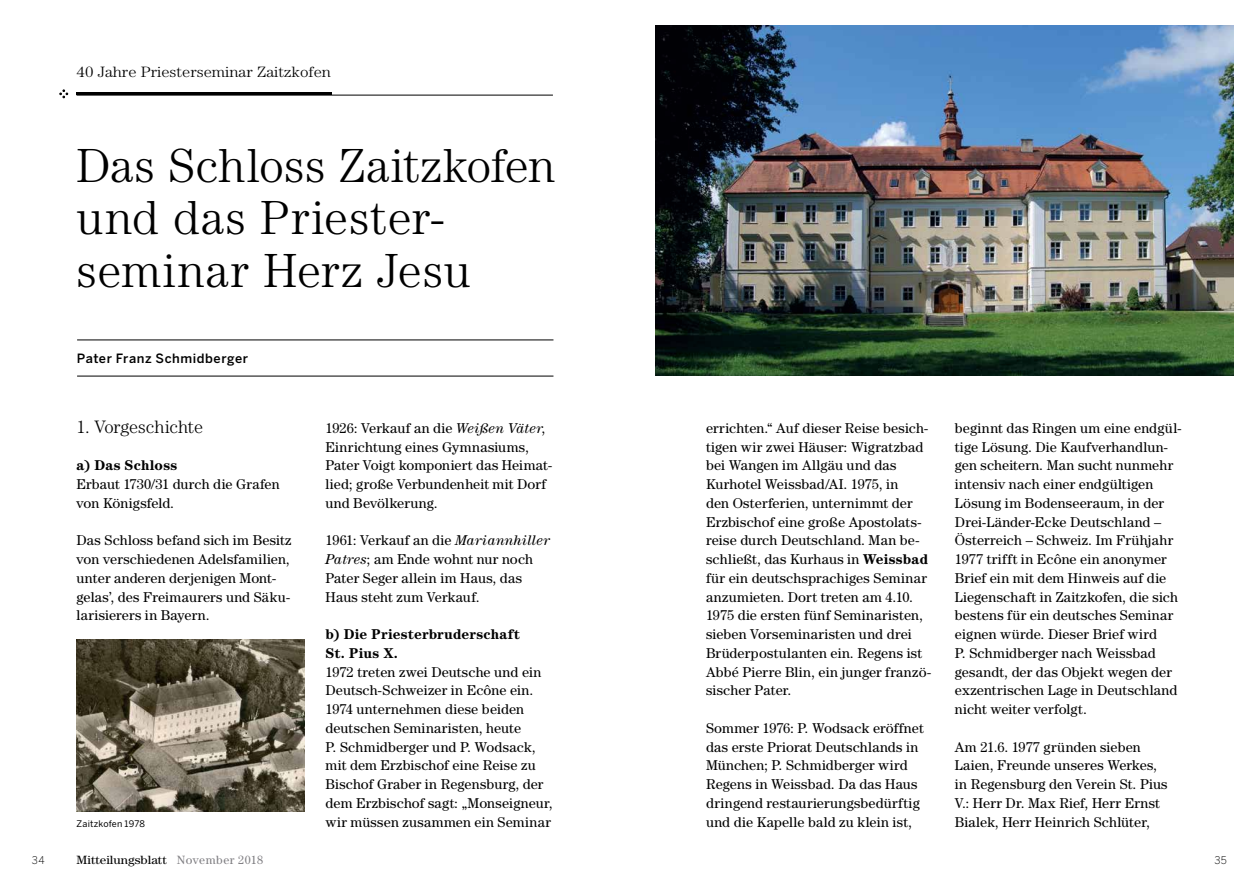
<style>
.page{position:relative;width:1259px;height:893px;background:#fff}
.page>*{position:absolute;margin:0;border:0;box-sizing:border-box;transform-origin:0 0}
.t1{font:300 48px/52.5px "Century Std";letter-spacing:.01em;color:#000}
.t2{font:300 18px "Century Std";letter-spacing:-.005em;color:#000}
.t3{font:300 15px "Century Std";color:#000;scale:1.09 1}
.t4{font:14.25px/18.8px "Century Std";letter-spacing:.01em;color:#000}
.t5{font:700 14.25px/18.8px "Century Std";letter-spacing:.015em;color:#000}
.t6{font:500 12.75px "Benton Sans";letter-spacing:.045em;color:#000}
.t7{font:12px "Century Std";color:#000;scale:1.09 1}
.t8{font:300 10.5px "Benton Sans";color:#000}
.t9{font:9px "Benton Sans";letter-spacing:.02em;color:#000}
.s1{font-style:italic}
.s2{font-weight:700}
.s3{color:#807f83}
</style>
<div class="page">
<svg style="left:60px;top:90px;width:8px;height:8px"></svg>
<hr style="left:77px;top:95px;width:476px;height:1px;background:#000">
<hr style="left:77px;top:340px;width:476px;height:1px;background:#000">
<hr style="left:77px;top:376px;width:476px;height:1px;background:#000">
<hr style="left:77px;top:93px;width:255px;height:2px;background:#000">
<img style="left:655px;top:26px;width:578px;height:350px">
<img style="left:77px;top:639px;width:227px;height:172px">
<p class="t3" style="left:77px;top:63px;width:235px">40 Jahre Priesterseminar Zaitzkofen</p>
<h1 class="t1" style="left:77px;top:138px;width:480px">Das Schloss Zaitzkofen und das Priester&shy;seminar Herz Jesu</h1>
<p class="t6" style="left:77px;top:350px;width:173px">Pater Franz Schmidberger</p>
<p class="t2" style="left:77px;top:416px;width:128px">1. Vorgeschichte</p>
<p class="t5" style="left:77px;top:456px;width:102px">a) Das Schloss</p>
<p class="t4" style="left:77px;top:475px;width:205px">Erbaut 1730/31 durch die Grafen von Königsfeld.</p>
<p class="t4" style="left:77px;top:531px;width:216px">Das Schloss befand sich im Besitz von verschiedenen Adelsfamilien, unter anderen derjenigen Mont&shy;gelas’, des Freimaurers und Säku&shy;larisierers in Bayern.</p>
<p class="t4" style="left:325px;top:418px;width:228px">1926: Verkauf an die <span class="s1">Weißen Väter</span>,<br>Einrichtung eines Gymnasiums,<br>Pater Voigt komponiert das Heimat&shy;lied; große Verbundenheit mit Dorf und Bevölkerung.</p>
<p class="t4" style="left:325px;top:531px;width:226px">1961: Verkauf an die <span class="s1">Mariannhiller<br>Patres</span>; am Ende wohnt nur noch<br>Pater Seger allein im Haus, das<br>Haus steht zum Verkauf.</p>
<p class="t5" style="left:325px;top:625px;width:196px">b) Die Priesterbruderschaft<br>St. Pius X.</p>
<p class="t4" style="left:325px;top:662px;width:229px">1972 treten zwei Deutsche und ein<br>Deutsch-Schweizer in Ecône ein.<br>1974 unternehmen diese beiden deutschen Seminaristen, heute<br>P. Schmidberger und P. Wodsack, mit dem Erzbischof eine Reise zu<br>Bischof Graber in Regensburg, der dem Erzbischof sagt: „Monseigneur,</p>
<p class="t9" style="left:77px;top:818px;width:70px">Zaitzkofen 1978</p>
<p class="t4" style="left:325px;top:812px;width:227px">wir müssen zusammen ein Seminar</p>
<p class="t4" style="left:706px;top:418px;width:226px">errichten.“ Auf dieser Reise besich&shy;tigen wir zwei Häuser: Wigratzbad bei Wangen im Allgäu und das<br>Kurhotel Weissbad/AI. 1975, in<br>den Osterferien, unternimmt der<br>Erzbischof eine große Apostolats&shy;reise durch Deutschland. Man be&shy;schließt, das Kurhaus in <span class="s2">Weissbad </span>für ein deutschsprachiges Seminar anzumieten. Dort treten am 4.10.<br>1975 die ersten fünf Seminaristen, sieben Vorseminaristen und drei<br>Brüderpostulanten ein. Regens ist<br>Abbé Pierre Blin, ein junger franzö&shy;sischer Pater.</p>
<p class="t4" style="left:706px;top:718px;width:219px">Sommer 1976: P. Wodsack eröffnet das erste Priorat Deutschlands in München; P. Schmidberger wird Regens in Weissbad. Da das Haus dringend restaurierungsbedürftig und die Kapelle bald zu klein ist,</p>
<p class="t4" style="left:955px;top:418px;width:228px">beginnt das Ringen um eine endgül&shy;tige Lösung. Die Kaufverhandlun&shy;gen scheitern. Man sucht nunmehr intensiv nach einer endgültigen<br>Lösung im Bodenseeraum, in der<br>Drei-Länder-Ecke Deutschland –<br>Österreich – Schweiz. Im Frühjahr<br>1977 trifft in Ecône ein anonymer<br>Brief ein mit dem Hinweis auf die<br>Liegenschaft in Zaitzkofen, die sich bestens für ein deutsches Seminar eignen würde. Dieser Brief wird<br>P. Schmidberger nach Weissbad gesandt, der das Objekt wegen der exzentrischen Lage in Deutschland nicht weiter verfolgt.</p>
<p class="t4" style="left:955px;top:737px;width:214px">Am 21.6. 1977 gründen sieben<br>Laien, Freunde unseres Werkes, in Regensburg den Verein St. Pius<br>V.: Herr Dr. Max Rief, Herr Ernst<br>Bialek, Herr Heinrich Schlüter,</p>
<p class="t8" style="left:32px;top:854px;width:14px">34</p>
<p class="t7" style="left:77px;top:853px;width:173px">Mitteilungsblatt <span class="s3">November 2018</span></p>
<p class="t8" style="left:1214px;top:854px;width:14px">35</p>
</div>
